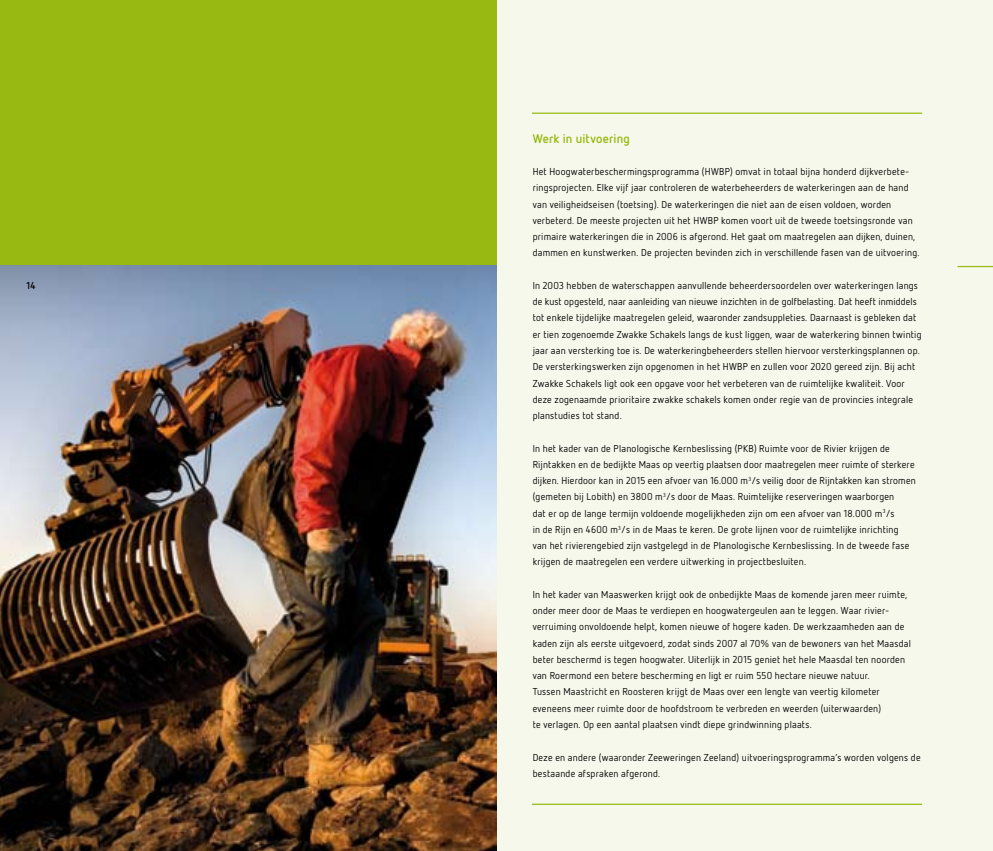
<style>
.page{position:relative;width:993px;height:851px;background:#fff}
.page>*{position:absolute;margin:0;border:0;box-sizing:border-box;transform-origin:0 0}
.t1{font:700 12.5px "Netto OT";letter-spacing:.01em;color:#97b911}
.t2{font:10px/16.2px "Netto OT";letter-spacing:.02em;color:#000}
.t3{font:700 10px "Netto OT";color:#000}
</style>
<div class="page">
<div style="left:496px;top:0;width:496px;height:850px;background:#f6f8ec"></div>
<div style="left:0;top:0;width:496px;height:266px;background:#97b911"></div>
<img style="left:0;top:266px;width:496px;height:584px">
<hr style="left:957px;top:266px;width:35px;height:1px;background:#97b911">
<hr style="left:531px;top:112px;width:390px;height:2px;background:#97b911">
<hr style="left:531px;top:803px;width:390px;height:1px;background:#97b911">
<p class="t3" style="left:27px;top:279px;width:10px">14</p>
<p class="t1" style="left:532px;top:130px;width:99px">Werk in uitvoering</p>
<p class="t2" style="left:532px;top:163px;width:388px">Het Hoogwaterbeschermingsprogramma (HWBP) omvat in totaal bijna honderd dijkverbete&shy;ringsprojecten. Elke vijf jaar controleren de waterbeheerders de waterkeringen aan de hand van veiligheidseisen (toetsing). De waterkeringen die niet aan de eisen voldoen, worden verbeterd. De meeste projecten uit het HWBP komen voort uit de tweede toetsingsronde van primaire waterkeringen die in 2006 is afgerond. Het gaat om maatregelen aan dijken, duinen, dammen en kunstwerken. De projecten bevinden zich in verschillende fasen van de uitvoering.</p>
<p class="t2" style="left:532px;top:277px;width:390px">In 2003 hebben de waterschappen aanvullende beheerdersoordelen over waterkeringen langs de kust opgesteld, naar aanleiding van nieuwe inzichten in de golfbelasting. Dat heeft inmiddels tot enkele tijdelijke maatregelen geleid, waaronder zandsuppleties. Daarnaast is gebleken dat er tien zogenoemde Zwakke Schakels langs de kust liggen, waar de waterkering binnen twintig jaar aan versterking toe is. De waterkeringbeheerders stellen hiervoor versterkingsplannen op.<br>De versterkingswerken zijn opgenomen in het HWBP en zullen voor 2020 gereed zijn. Bij acht Zwakke Schakels ligt ook een opgave voor het verbeteren van de ruimtelijke kwaliteit. Voor deze zogenaamde prioritaire zwakke schakels komen onder regie van de provincies integrale planstudies tot stand.</p>
<p class="t2" style="left:532px;top:439px;width:384px">In het kader van de Planologische Kernbeslissing (PKB) Ruimte voor de Rivier krijgen de Rijntakken en de bedijkte Maas op veertig plaatsen door maatregelen meer ruimte of sterkere dijken. Hierdoor kan in 2015 een afvoer van 16.000 m<sup>3</sup>/s veilig door de Rijntakken kan stromen (gemeten bij Lobith) en 3800 m<sup>3</sup>/s door de Maas. Ruimtelijke reserveringen waarborgen<br>dat er op de lange termijn voldoende mogelijkheden zijn om een afvoer van 18.000 m<sup>3</sup>/s<br>in de Rijn en 4600 m<sup>3</sup>/s in de Maas te keren. De grote lijnen voor de ruimtelijke inrichting<br>van het rivierengebied zijn vastgelegd in de Planologische Kernbeslissing. In de tweede fase krijgen de maatregelen een verdere uitwerking in projectbesluiten.</p>
<p class="t2" style="left:532px;top:586px;width:379px">In het kader van Maaswerken krijgt ook de onbedijkte Maas de komende jaren meer ruimte, onder meer door de Maas te verdiepen en hoogwatergeulen aan te leggen. Waar rivier&shy;verruiming onvoldoende helpt, komen nieuwe of hogere kaden. De werkzaamheden aan de kaden zijn als eerste uitgevoerd, zodat sinds 2007 al 70% van de bewoners van het Maasdal beter beschermd is tegen hoogwater. Uiterlijk in 2015 geniet het hele Maasdal ten noorden van Roermond een betere bescherming en ligt er ruim 550 hectare nieuwe natuur.<br>Tussen Maastricht en Roosteren krijgt de Maas over een lengte van veertig kilometer eveneens meer ruimte door de hoofdstroom te verbreden en weerden (uiterwaarden)<br>te verlagen. Op een aantal plaatsen vindt diepe grindwinning plaats.</p>
<p class="t2" style="left:532px;top:748px;width:389px">Deze en andere (waaronder Zeeweringen Zeeland) uitvoeringsprogramma’s worden volgens de bestaande afspraken afgerond.</p>
</div>
